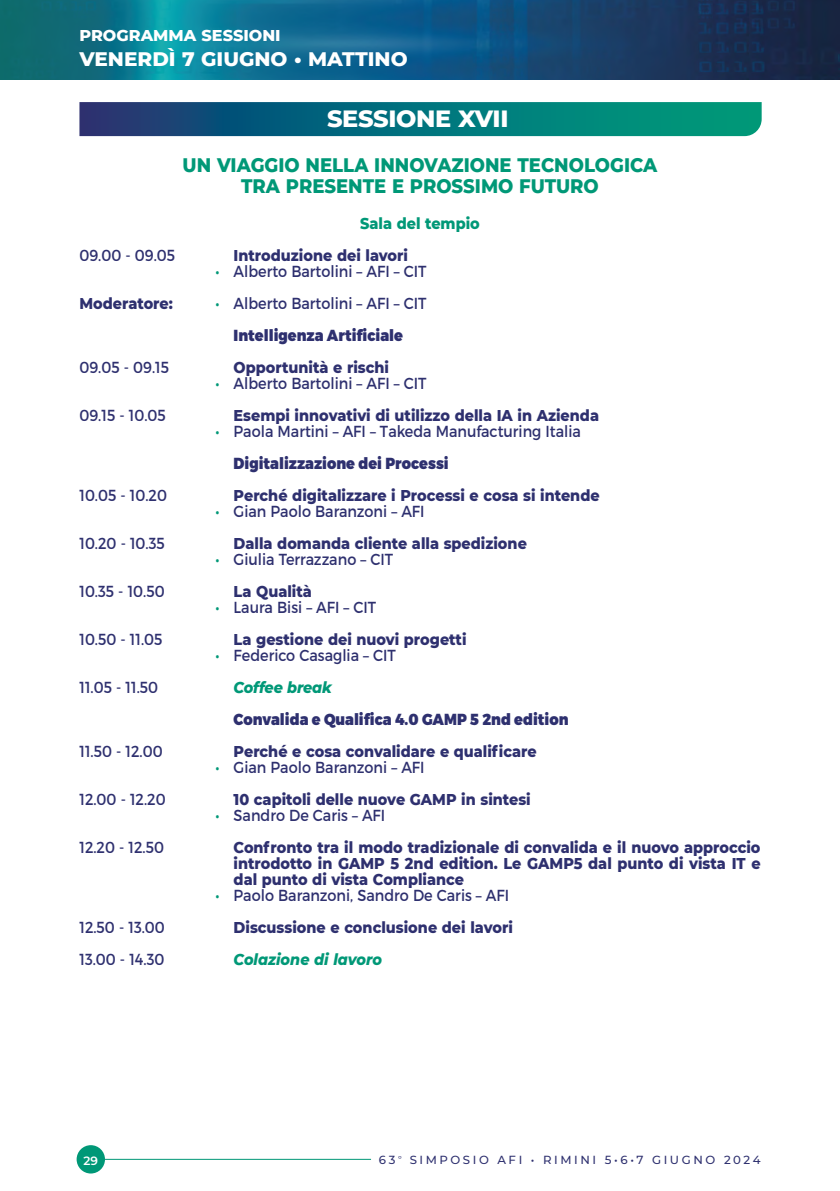
<style>
.page{position:relative;width:840px;height:1191px;background:#fff}
.page>*{position:absolute;margin:0;border:0;box-sizing:border-box;transform-origin:0 0}
.t1{font:800 24px "Montserrat";letter-spacing:-.015em;color:#fff}
.t2{font:800 20px/20px "Montserrat";color:#009877;text-align:center;scale:.9 1}
.t3{font:800 20px "Montserrat";color:#fff}
.t4{font:16px/32px "Montserrat";color:#2e306f;text-align:center;scale:.9 1}
.t5{font:800 16px/16px "Montserrat";color:#2e306f;text-align:justify;scale:.9 1}
.t6{font:900 16px "Montserrat";color:#2e306f;scale:.9 1}
.t7{font:italic 800 16px "Montserrat";letter-spacing:-.005em;color:#009877;scale:.9 1}
.t8{font:800 16px "Montserrat";color:#fff}
.t9{font:800 16px "Montserrat";color:#009877;scale:.9 1}
.t10{font:600 12px "Montserrat";color:#fff}
.t11{font:500 11.8px "Montserrat";letter-spacing:.22em;color:#2e306f}
.s1{color:#009877}
.s2{font-weight:900}
</style>
<div class="page">
<div style="left:77px;top:1145px;width:28px;height:28px;background:#009877;border-radius:50%"></div>
<hr style="left:105px;top:1158px;width:266px;height:1px;background:#009877">
<img style="left:732px;top:0;width:107px;height:79px">
<svg style="left:0;top:0;width:732px;height:79px;background:#115e81"></svg>
<svg style="left:79px;top:102px;width:682px;height:34px;background:#076e7a"></svg>
<p class="t8" style="left:79px;top:23px;width:203px">PROGRAMMA SESSIONI</p>
<p class="t3" style="left:79px;top:45px;width:329px">VENERDÌ 7 GIUGNO • MATTINO</p>
<h1 class="t1" style="left:327px;top:101px;width:183px">SESSIONE XVII</h1>
<p class="t2" style="left:182px;top:154px;width:528px">UN VIAGGIO NELLA INNOVAZIONE TECNOLOGICA<br>TRA PRESENTE E PROSSIMO FUTURO</p>
<p class="t9" style="left:360px;top:211px;width:134px">Sala del tempio</p>
<p class="t4" style="left:79px;top:239px;width:108px">09.00 - 09.05</p>
<p class="t5" style="left:233px;top:246px;width:195px">Introduzione dei lavori</p>
<p class="t4" style="left:215px;top:255px;width:236px"><span class="s1">•</span> Alberto Bartolini – AFI – CIT</p>
<p class="t5" style="left:79px;top:294px;width:105px">Moderatore:</p>
<p class="t4" style="left:215px;top:287px;width:236px"><span class="s1">•</span> Alberto Bartolini – AFI – CIT<br><span class="s2">Intelligenza Artificiale</span></p>
<p class="t4" style="left:79px;top:351px;width:101px">09.05 - 09.15</p>
<p class="t5" style="left:233px;top:358px;width:174px">Opportunità e rischi</p>
<p class="t4" style="left:215px;top:367px;width:236px"><span class="s1">•</span> Alberto Bartolini – AFI – CIT</p>
<p class="t4" style="left:79px;top:399px;width:97px">09.15 - 10.05</p>
<p class="t5" style="left:233px;top:406px;width:407px">Esempi innovativi di utilizzo della IA in Azienda</p>
<p class="t4" style="left:233px;top:415px;width:387px;text-align:left;text-indent:-18px"><span class="s1">•</span> Paola Martini – AFI – Takeda Manufacturing Italia<br><span class="s2">Digitalizzazione dei Processi</span></p>
<p class="t4" style="left:79px;top:479px;width:99px">10.05 - 10.20</p>
<p class="t5" style="left:233px;top:486px;width:408px">Perché digitalizzare i Processi e cosa si intende</p>
<p class="t4" style="left:215px;top:495px;width:233px"><span class="s1">•</span> Gian Paolo Baranzoni – AFI</p>
<p class="t4" style="left:79px;top:527px;width:96px">10.20 - 10.35</p>
<p class="t5" style="left:233px;top:534px;width:327px">Dalla domanda cliente alla spedizione</p>
<p class="t4" style="left:215px;top:543px;width:199px"><span class="s1">•</span> Giulia Terrazzano – CIT</p>
<p class="t4" style="left:79px;top:575px;width:96px">10.35 - 10.50</p>
<p class="t5" style="left:233px;top:582px;width:88px">La Qualità</p>
<p class="t4" style="left:215px;top:591px;width:180px"><span class="s1">•</span> Laura Bisi – AFI – CIT</p>
<p class="t4" style="left:79px;top:623px;width:94px">10.50 - 11.05</p>
<p class="t5" style="left:233px;top:630px;width:260px">La gestione dei nuovi progetti</p>
<p class="t4" style="left:215px;top:639px;width:202px"><span class="s1">•</span> Federico Casaglia – CIT</p>
<p class="t4" style="left:79px;top:671px;width:89px">11.05 - 11.50</p>
<p class="t7" style="left:233px;top:675px;width:110px">Coffee break</p>
<p class="t6" style="left:233px;top:709px;width:373px">Convalida e Qualifica 4.0 GAMP 5 2nd edition</p>
<p class="t4" style="left:79px;top:735px;width:94px">11.50 - 12.00</p>
<p class="t5" style="left:233px;top:742px;width:338px">Perché e cosa convalidare e qualificare</p>
<p class="t4" style="left:215px;top:751px;width:233px"><span class="s1">•</span> Gian Paolo Baranzoni – AFI</p>
<p class="t4" style="left:79px;top:783px;width:97px">12.00 - 12.20</p>
<p class="t5" style="left:233px;top:790px;width:331px">10 capitoli delle nuove GAMP in sintesi</p>
<p class="t4" style="left:215px;top:799px;width:190px"><span class="s1">•</span> Sandro De Caris – AFI</p>
<p class="t4" style="left:79px;top:831px;width:95px">12.20 - 12.50</p>
<p class="t5" style="left:233px;top:838px;width:586px">Confronto tra il modo tradizionale di convalida e il nuovo approccio introdotto in GAMP 5 2nd edition. Le GAMP5 dal punto di vista IT e dal punto di vista Compliance</p>
<p class="t4" style="left:215px;top:879px;width:327px"><span class="s1">•</span> Paolo Baranzoni, Sandro De Caris – AFI</p>
<p class="t4" style="left:79px;top:911px;width:96px">12.50 - 13.00</p>
<p class="t5" style="left:233px;top:918px;width:312px">Discussione e conclusione dei lavori</p>
<p class="t4" style="left:79px;top:943px;width:96px">13.00 - 14.30</p>
<p class="t7" style="left:233px;top:947px;width:166px">Colazione di lavoro</p>
<p class="t10" style="left:83px;top:1151px;width:16px">29</p>
<p class="t11" style="left:378px;top:1151px;width:383px">63<sup>°</sup> SIMPOSIO AFI • RIMINI 5•6•7 GIUGNO 2024</p>
</div>
